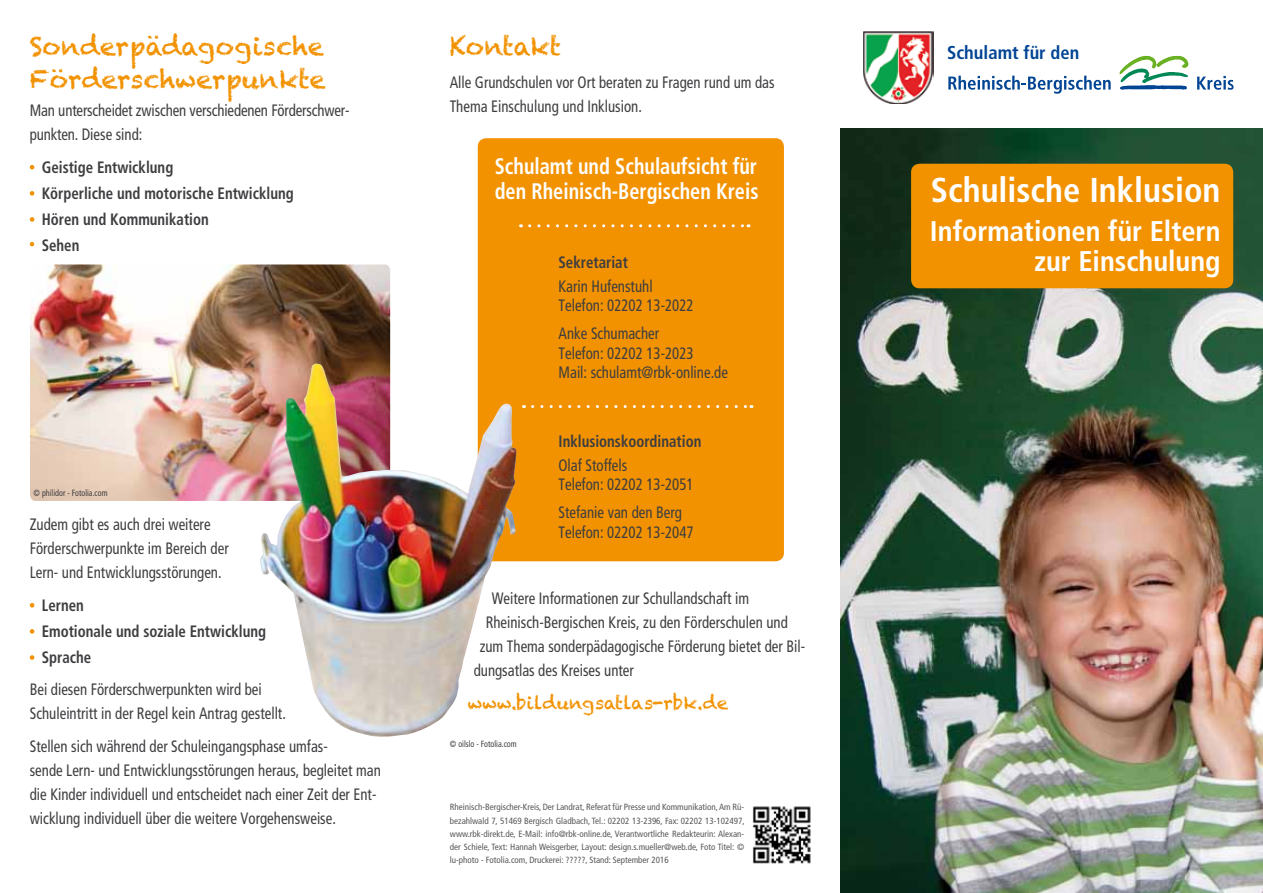
<style>
.page{position:relative;width:1263px;height:893px;background:#fff}
.page>*{position:absolute;margin:0;border:0;box-sizing:border-box;transform-origin:0 0}
.t1{font:700 condensed 34.5px "Frutiger";color:#fff}
.t2{font:700 condensed 28.5px/30px "Frutiger";color:#fff;text-align:right}
.t3{font:25.5px "Chalkduster";color:#f29200}
.t4{font:700 condensed 22.5px/25.5px "Frutiger";color:#fff;scale:.9 1}
.t5{font:700 condensed 18.6px "Frutiger";color:#004494}
.t6{font:18px "Chalkduster";color:#f29200}
.t7{font:condensed 16.5px/24px "Frutiger";color:#3e3d40;scale:.9 1}
.t8{font:700 condensed 16.5px/26.1px "Frutiger";color:#3e3d40;scale:.9 1}
.t9{font:condensed 9px/13px "Frutiger";color:#58585a;text-align:justify}
.t10{font:condensed 9px "Frutiger";color:#3e3d40;scale:.9 1}
.s1{font-size:18.45px}
</style>
<div class="page">
<img style="left:841px;top:128px;width:422px;height:765px">
<img style="left:752px;top:806px;width:59px;height:58px">
<div style="left:911px;top:164px;width:322px;height:124px;background:#f29200;border-radius:9px"></div>
<svg style="left:1197px;top:76px;width:37px;height:14px"></svg>
<svg style="left:1119px;top:56px;width:69px;height:34px"></svg>
<svg style="left:948px;top:76px;width:163px;height:18px"></svg>
<img style="left:863px;top:31px;width:70px;height:73px">
<svg style="left:30px;top:165px;width:4px;height:5px"></svg>
<svg style="left:30px;top:191px;width:4px;height:5px"></svg>
<svg style="left:30px;top:217px;width:4px;height:5px"></svg>
<svg style="left:30px;top:242px;width:4px;height:4px"></svg>
<svg style="left:30px;top:603px;width:4px;height:5px"></svg>
<svg style="left:30px;top:629px;width:4px;height:5px"></svg>
<svg style="left:30px;top:655px;width:4px;height:5px"></svg>
<img style="left:30px;top:264px;width:360px;height:237px">
<div style="left:478px;top:138px;width:306px;height:423px;background:#f29200;border-radius:9px"></div>
<svg style="left:530px;top:224px;width:219px;height:3px"></svg>
<svg style="left:533px;top:405px;width:219px;height:3px"></svg>
<img style="left:259px;top:364px;width:258px;height:373px">
<h3 class="t3" style="left:30px;top:31px;width:296px">Sonderpädagogische</h3>
<p class="t5" style="left:947px;top:41px;width:134px">Schulamt <span class="s1">für den</span></p>
<h3 class="t3" style="left:30px;top:64px;width:297px">Förderschwerpunkte</h3>
<p class="t7" style="left:30px;top:98px;width:357px">Man unterscheidet zwischen verschiedenen Förderschwer&shy;punkten. Diese sind:</p>
<p class="t8" style="left:42px;top:154px;width:282px">Geistige Entwicklung<br>Körperliche und motorische Entwicklung<br>Hören und Kommunikation<br>Sehen</p>
<h3 class="t3" style="left:450px;top:32px;width:113px">Kontakt</h3>
<p class="t7" style="left:450px;top:70px;width:363px">Alle Grundschulen vor Ort beraten zu Fragen rund um das<br>Thema Einschulung und Inklusion.</p>
<h3 class="t4" style="left:495px;top:153px;width:295px">Schulamt und Schulaufsicht für den Rheinisch-Bergischen Kreis</h3>
<h1 class="t1" style="left:931px;top:170px;width:291px">Schulische Inklusion</h1>
<h2 class="t2" style="left:930px;top:216px;width:292px">Informationen für Eltern zur Einschulung</h2>
<p class="t8" style="left:558px;top:249px;width:79px">Sekretariat</p>
<p class="t7" style="left:558px;top:276px;width:152px;line-height:19.5px">Karin Hufenstuhl<br>Telefon: 02202 13-2022</p>
<p class="t7" style="left:558px;top:324px;width:190px;line-height:19.5px">Anke Schumacher<br>Telefon: 02202 13-2023<br>Mail: schulamt@rbk-online.de</p>
<p class="t10" style="left:34px;top:488px;width:84px">© philidor - Fotolia.com</p>
<p class="t7" style="left:30px;top:512px;width:223px">Zudem gibt es auch drei weitere<br>Förderschwerpunkte im Bereich der<br>Lern- und Entwicklungsstörungen.</p>
<p class="t8" style="left:42px;top:592px;width:251px">Lernen<br>Emotionale und soziale Entwicklung<br>Sprache</p>
<p class="t7" style="left:30px;top:678px;width:286px">Bei diesen Förderschwerpunkten wird bei<br>Schuleintritt in der Regel kein Antrag gestellt.</p>
<p class="t7" style="left:30px;top:734px;width:392px">Stellen sich während der Schuleingangsphase umfas-<br>sende Lern- und Entwicklungsstörungen heraus, begleitet man die Kinder individuell und entscheidet nach einer Zeit der Ent&shy;wicklung individuell über die weitere Vorgehensweise.</p>
<p class="t8" style="left:558px;top:428px;width:160px">Inklusionskoordination</p>
<p class="t7" style="left:558px;top:455px;width:152px;line-height:19.5px">Olaf Stoffels<br>Telefon: 02202 13-2051</p>
<p class="t7" style="left:558px;top:503px;width:152px;line-height:19.5px">Stefanie van den Berg<br>Telefon: 02202 13-2047</p>
<p class="t7" style="left:492px;top:586px;width:287px">Weitere Informationen zur Schullandschaft im</p>
<p class="t7" style="left:486px;top:610px;width:337px">Rheinisch-Bergischen Kreis, zu den Förderschulen und</p>
<p class="t7" style="left:480px;top:634px;width:363px">zum Thema sonderpädagogische Förderung bietet der Bil-</p>
<p class="t7" style="left:474px;top:658px;width:180px">dungsatlas des Kreises unter</p>
<p class="t6" style="left:468px;top:692px;width:262px">www.bildungsatlas-rbk.de</p>
<p class="t10" style="left:450px;top:738px;width:76px">© oilslo - Fotolia.com</p>
<p class="t9" style="left:450px;top:801px;width:296px">Rheinisch-Bergischer-Kreis, Der Landrat, Referat für Presse und Kommunikation, Am Rü&shy;bezahlwald 7, 51469 Bergisch Gladbach, Tel.: 02202 13-2396, Fax: 02202 13-102497, www.rbk-direkt.de, E-Mail: info@rbk-online.de, Verantwortliche Redakteurin: Alexan&shy;der Schiele, Text: Hannah Weisgerber, Layout: design.s.mueller@web.de, Foto Titel: © lu-photo - Fotolia.com, Druckerei: ?????, Stand: September 2016</p>
</div>
